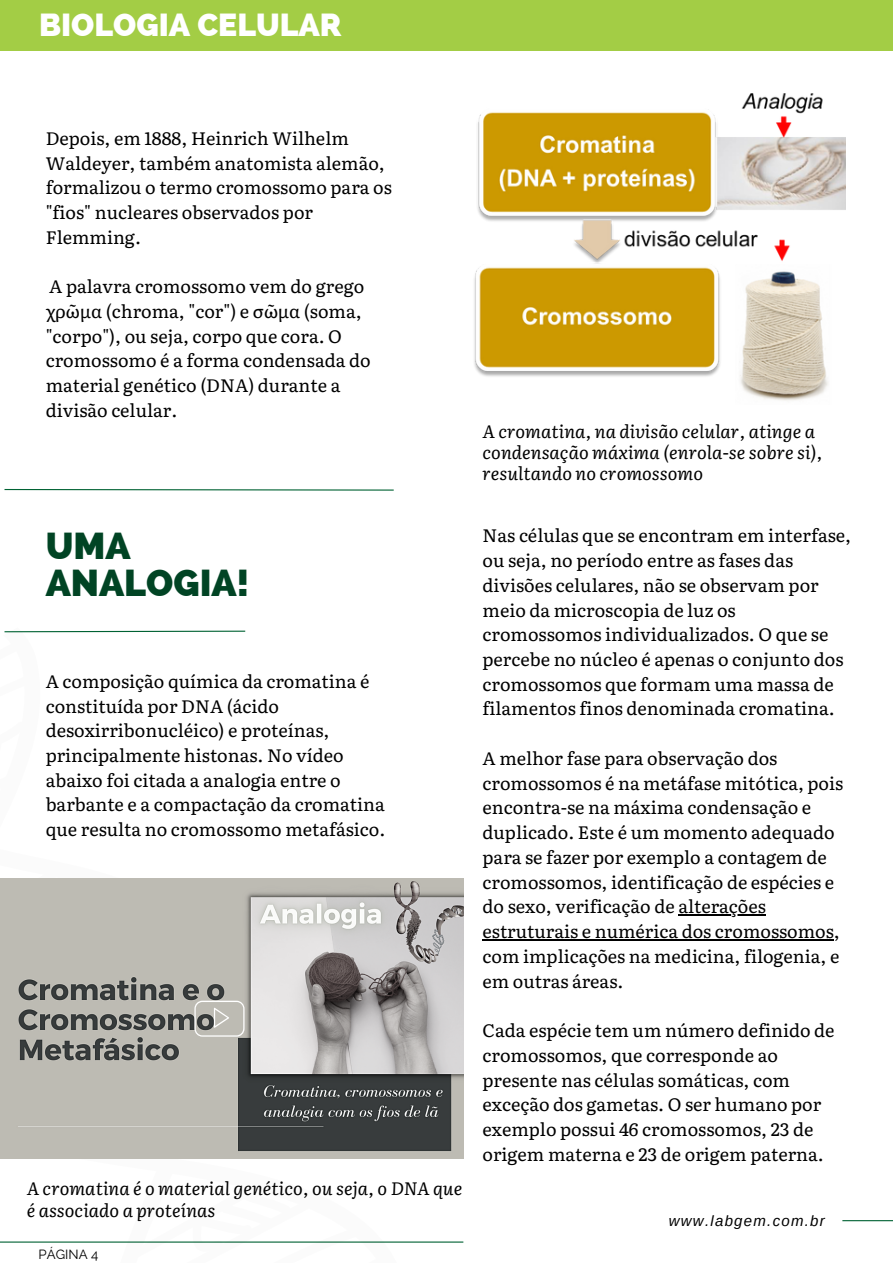
<style>
.page{position:relative;width:893px;height:1264px;background:#fff}
.page>*{position:absolute;margin:0;border:0;box-sizing:border-box;transform-origin:0 0}
.t1{font:800 37.5px/37px "Raleway";color:#014424}
.t2{font:800 31.95px "Raleway";color:#fff}
.t3{font:18px/24.8px "Literata";color:#000}
.t4{font:italic 18px/21.3px "Literata";color:#000}
.t5{font:italic 15px "Arimo";letter-spacing:.085em;color:#000}
.t6{font:13.2px "Raleway";color:#000}
</style>
<div class="page">
<svg style="left:4px;top:489px;width:390px;height:2px"></svg>
<hr style="left:0;top:1241px;width:463px;height:1px;background:#006233">
<hr style="left:842px;top:1220px;width:50px;height:1px;background:#006233">
<svg style="left:101px;top:1241px;width:286px;height:2px"></svg>
<div style="left:0;top:0;width:892px;height:51px;background:#a3cd45"></div>
<img style="left:0;top:878px;width:463px;height:280px">
<svg style="left:4px;top:630px;width:242px;height:3px"></svg>
<svg style="left:0;top:878px;width:244px;height:269px;background:#b0afa8"></svg>
<img style="left:474px;top:93px;width:371px;height:308px">
<hr style="left:678px;top:914px;width:87px;height:1px;background:#000">
<hr style="left:482px;top:939px;width:351px;height:1px;background:#000">
<h2 class="t2" style="left:39px;top:6px;width:304px">BIOLOGIA CELULAR</h2>
<p class="t3" style="left:46px;top:125px;width:347px">Depois, em 1888, Heinrich Wilhelm<br>Waldeyer, também anatomista alemão, formalizou o termo cromossomo para os "fios" nucleares observados por<br>Flemming.</p>
<p class="t3" style="left:46px;top:273px;width:326px">A palavra cromossomo vem do grego χρῶμα (chroma, "cor") e σῶμα (soma, "corpo"), ou seja, corpo que cora. O cromossomo é a forma condensada do material genético (DNA) durante a divisão celular.</p>
<h1 class="t1" style="left:46px;top:527px;width:205px">UMA<br>ANALOGIA!</h1>
<p class="t3" style="left:46px;top:667px;width:341px">A composição química da cromatina é constituída por DNA (ácido desoxirribonucléico) e proteínas, principalmente histonas. No vídeo abaixo foi citada a analogia entre o barbante e a compactação da cromatina que resulta no cromossomo metafásico.</p>
<p class="t4" style="left:27px;top:1176px;width:437px">A cromatina é o material genético, ou seja, o DNA que é associado a proteínas</p>
<p class="t6" style="left:39px;top:1246px;width:61px">PÁGINA 4</p>
<p class="t4" style="left:482px;top:419px;width:341px">A cromatina, na divisão celular, atinge a condensação máxima (enrola-se sobre si), resultando no cromossomo</p>
<p class="t3" style="left:482px;top:522px;width:370px">Nas células que se encontram em interfase, ou seja, no período entre as fases das divisões celulares, não se observam por meio da microscopia de luz os cromossomos individualizados. O que se percebe no núcleo é apenas o conjunto dos cromossomos que formam uma massa de filamentos finos denominada cromatina.</p>
<p class="t3" style="left:482px;top:744px;width:362px">A melhor fase para observação dos cromossomos é na metáfase mitótica, pois encontra-se na máxima condensação e duplicado. Este é um momento adequado para se fazer por exemplo a contagem de cromossomos, identificação de espécies e do sexo, verificação de alterações estruturais e numérica dos cromossomos, com implicações na medicina, filogenia, e em outras áreas.</p>
<p class="t3" style="left:482px;top:1016px;width:353px">Cada espécie tem um número definido de cromossomos, que corresponde ao presente nas células somáticas, com exceção dos gametas. O ser humano por exemplo possui 46 cromossomos, 23 de origem materna e 23 de origem paterna.</p>
<p class="t5" style="left:668px;top:1212px;width:158px">www.labgem.com.br</p>
</div>
